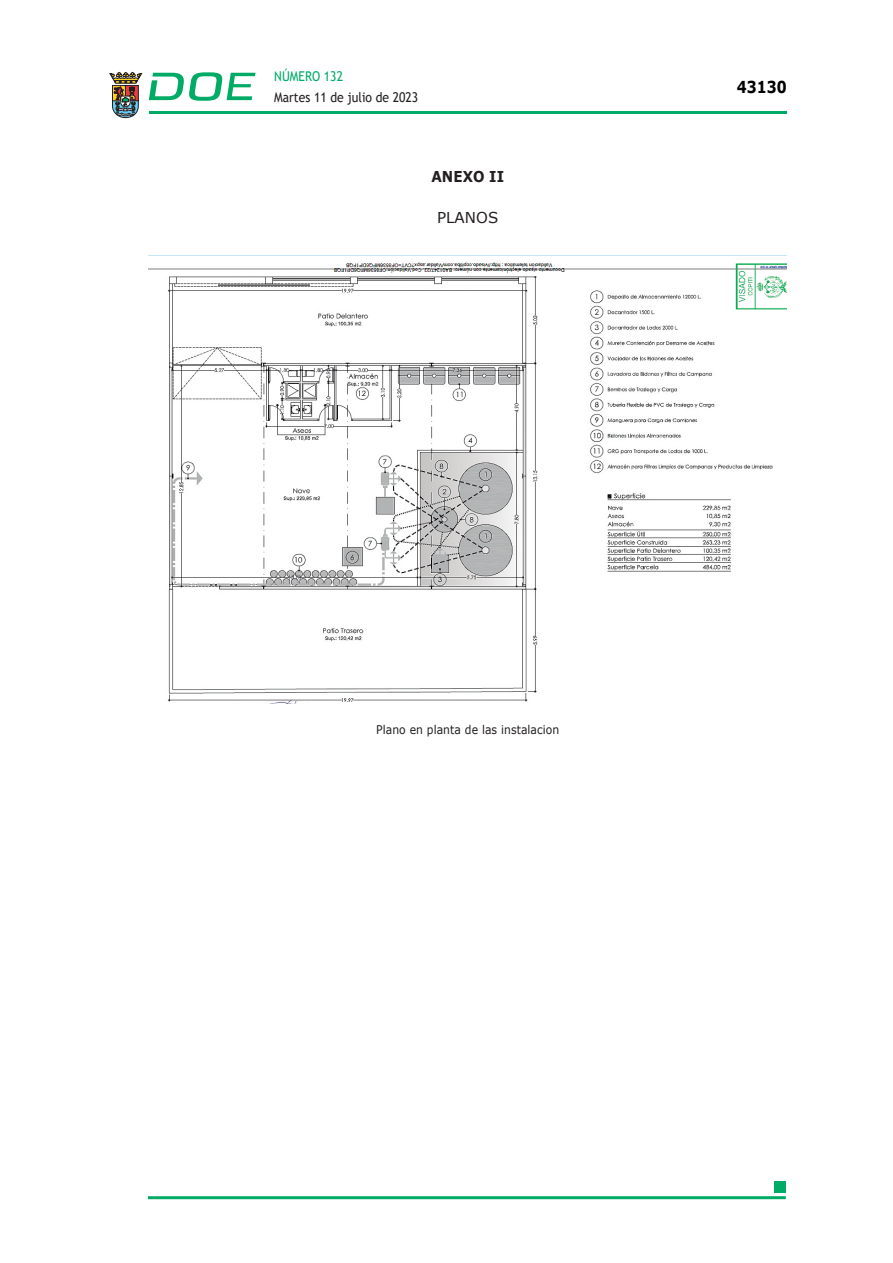
<style>
.page{position:relative;width:893px;height:1263px;background:#fff}
.page>*{position:absolute;margin:0;border:0;box-sizing:border-box;transform-origin:0 0}
.t1{font:700 16.5px "Verdana";color:#000;scale:.85 1}
.CUERPO_DE_TEXTO{font:700 15px "Verdana";letter-spacing:.005em;color:#231f20;scale:.9 1}
.CUERPO_DE_TEXTO-2{font:15px "Verdana";letter-spacing:.005em;color:#231f20}
.t2{font:13.5px "Trebuchet MS";color:#231f20;scale:.9 1}
.t3{font:13.5px "Trebuchet MS";color:#00ab67;scale:.9 1}
.CUERPO_DE_TEXTO-3{font:12px "Verdana";letter-spacing:.005em;color:#231f20;scale:.9 1}
</style>
<div class="page">
<hr style="left:149px;top:111px;width:638px;height:3px;background:#00ab66">
<svg style="left:109px;top:72px;width:33px;height:46px"></svg>
<svg style="left:149px;top:72px;width:106px;height:29px"></svg>
<hr style="left:148px;top:1196px;width:638px;height:3px;background:#00ab66">
<div style="left:775px;top:1181px;width:11px;height:11px;background:#00ab66"></div>
<img style="left:149px;top:255px;width:638px;height:448px">
<p class="t3" style="left:274px;top:67px;width:78px">NÚMERO 132</p>
<p class="t2" style="left:274px;top:88px;width:162px">Martes 11 de julio de 2023</p>
<p class="CUERPO_DE_TEXTO" style="left:431px;top:165px;width:82px">ANEXO II</p>
<p class="CUERPO_DE_TEXTO-2" style="left:437px;top:207px;width:63px">PLANOS</p>
<h1 class="t1" style="left:737px;top:75px;width:60px">43130</h1>
<p class="CUERPO_DE_TEXTO-3" style="left:376px;top:722px;width:205px">Plano en planta de las instalacion</p>
</div>
